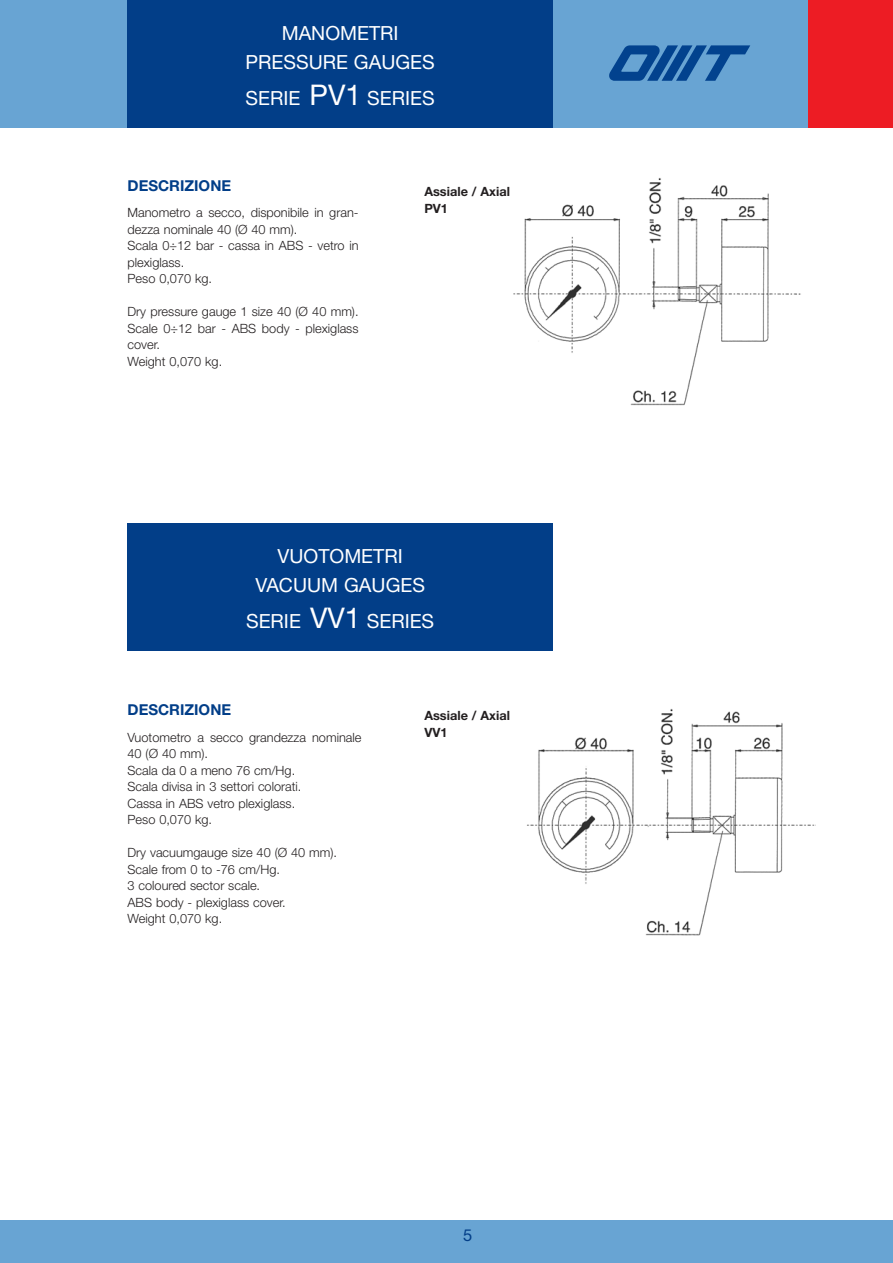
<style>
.page{position:relative;width:893px;height:1263px;background:#fff}
.page>*{position:absolute;margin:0;border:0;box-sizing:border-box;transform-origin:0 0}
.t1{font:19.5px/29.5px "Helvetica Neue";color:#fff;text-align:center}
.t2{font:16.5px "Helvetica Neue";color:#023e88}
.t3{font:700 15px "Helvetica Neue";color:#023e88}
.t4{font:300 12.75px/16.5px "Helvetica Neue";color:#231f20}
.t5{font:700 12.75px/16.5px "Helvetica Neue";color:#231f20}
.s1{font-size:28.5px}
</style>
<div class="page">
<div style="left:0;top:1220px;width:893px;height:43px;background:#68a4d3"></div>
<div style="left:0;top:0;width:893px;height:128px;background:#68a4d3"></div>
<svg style="left:609px;top:45px;width:141px;height:36px"></svg>
<div style="left:128px;top:0;width:425px;height:128px;background:#023e88"></div>
<div style="left:808px;top:0;width:85px;height:128px;background:#ed1c24"></div>
<div style="left:128px;top:523px;width:425px;height:128px;background:#023e88"></div>
<img style="left:513px;top:178px;width:288px;height:228px">
<img style="left:527px;top:709px;width:289px;height:227px">
<h1 class="t1" style="left:245px;top:20px;width:191px">MANOMETRI<br>PRESSURE GAUGES</h1>
<h1 class="t1" style="left:246px;top:85px;width:191px">SERIE <span class="s1">PV1</span> SERIES</h1>
<p class="t3" style="left:128px;top:180px;width:105px">DESCRIZIONE</p>
<p class="t4" style="left:128px;top:206px;width:233px">Manometro a secco, disponibile in gran&shy;dezza nominale 40 (Ø 40 mm).<br>Scala 0÷12 bar - cassa in ABS - vetro in plexiglass.<br>Peso 0,070 kg.</p>
<p class="t4" style="left:128px;top:305px;width:233px">Dry pressure gauge 1 size 40 (Ø 40 mm).<br>Scale 0÷12 bar - ABS body - plexiglass cover.<br>Weight 0,070 kg.</p>
<p class="t5" style="left:424px;top:184px;width:87px">Assiale / Axial<br>PV1</p>
<h1 class="t1" style="left:255px;top:543px;width:171px">VUOTOMETRI<br>VACUUM GAUGES</h1>
<h1 class="t1" style="left:246px;top:608px;width:190px">SERIE <span class="s1">VV1</span> SERIES</h1>
<p class="t3" style="left:128px;top:704px;width:105px">DESCRIZIONE</p>
<p class="t4" style="left:128px;top:730px;width:235px">Vuotometro a secco grandezza nominale<br>40 (Ø 40 mm).<br>Scala da 0 a meno 76 cm/Hg.<br>Scala divisa in 3 settori colorati.<br>Cassa in ABS vetro plexiglass.<br>Peso 0,070 kg.</p>
<p class="t4" style="left:128px;top:846px;width:211px">Dry vacuumgauge size 40 (Ø 40 mm).<br>Scale from 0 to -76 cm/Hg.<br>3 coloured sector scale.<br>ABS body - plexiglass cover.<br>Weight 0,070 kg.</p>
<p class="t5" style="left:424px;top:709px;width:87px">Assiale / Axial<br>VV1</p>
<p class="t2" style="left:463px;top:1229px;width:11px">5</p>
</div>
